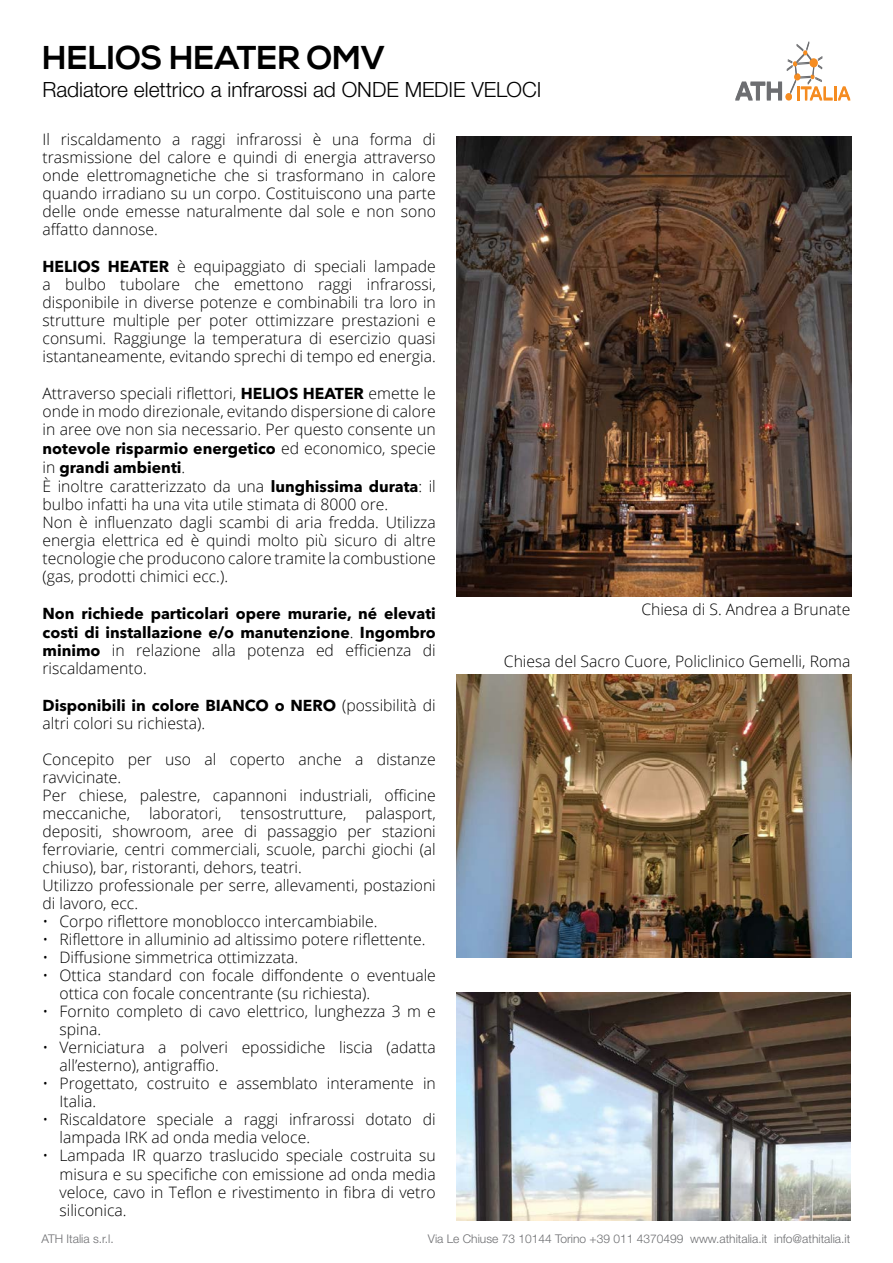
<style>
.page{position:relative;width:893px;height:1263px;background:#fff}
.page>*{position:absolute;margin:0;border:0;box-sizing:border-box;transform-origin:0 0}
.t1{font:700 33px "Nexa";letter-spacing:.005em;color:#000}
.t2{font:300 21px "Helvetica Neue LT Std";letter-spacing:-.005em;color:#000}
.t3{font:300 15.75px/18px "Open Sans";color:#000}
.t4{font:700 15.75px/18.9px "Avenir Next LT Pro";color:#000}
.t5{font:300 12px "Helvetica Neue LT Std";color:#6d6e71}
.s1{font-family:"Avenir Next LT Pro";font-weight:700}
.s2{font-family:"Open Sans";font-weight:300}
</style>
<div class="page">
<svg style="left:735px;top:41px;width:115px;height:60px"></svg>
<img style="left:457px;top:993px;width:393px;height:227px">
<img style="left:456px;top:136px;width:395px;height:461px">
<img style="left:456px;top:675px;width:395px;height:282px">
<h1 class="t1" style="left:43px;top:38px;width:345px">HELIOS HEATER OMV</h1>
<h2 class="t2" style="left:43px;top:77px;width:500px">Radiatore elettrico a infrarossi ad ONDE MEDIE VELOCI</h2>
<p class="t3" style="left:43px;top:130px;width:395px;text-align:justify">Il riscaldamento a raggi infrarossi è una forma di trasmissione del calore e quindi di energia attraverso onde elettromagnetiche che si trasformano in calore quando irradiano su un corpo. Costituiscono una parte delle onde emesse naturalmente dal sole e non sono affatto dannose.</p>
<p class="t3" style="left:43px;top:257px;width:395px;text-align:justify"><span class="s1">HELIOS HEATER</span> è equipaggiato di speciali lampade a bulbo tubolare che emettono raggi infrarossi, disponibile in diverse potenze e combinabili tra loro in strutture multiple per poter ottimizzare prestazioni e consumi. Raggiunge la temperatura di esercizio quasi istantaneamente, evitando sprechi di tempo ed energia.</p>
<p class="t3" style="left:43px;top:384px;width:395px;text-align:justify">Attraverso speciali riflettori, <span class="s1">HELIOS HEATER</span> emette le onde in modo direzionale, evitando dispersione di calore in aree ove non sia necessario. Per questo consente un</p>
<p class="t4" style="left:43px;top:439px;width:395px">notevole risparmio energetico <span class="s2">ed economico, specie in</span> grandi ambienti<span class="s2">.</span></p>
<p class="t3" style="left:43px;top:477px;width:395px">È inoltre caratterizzato da una <span class="s1">lunghissima durata</span>: il bulbo infatti ha una vita utile stimata di 8000 ore.<br>Non è influenzato dagli scambi di aria fredda. Utilizza energia elettrica ed è quindi molto più sicuro di altre tecnologie che producono calore tramite la combustione (gas, prodotti chimici ecc.).</p>
<p class="t4" style="left:43px;top:603px;width:395px">Non richiede particolari opere murarie, né elevati costi di installazione e/o manutenzione<span class="s2">.</span> Ingombro</p>
<p class="t3" style="left:43px;top:641px;width:395px"><span class="s1">minimo</span> in relazione alla potenza ed efficienza di riscaldamento.</p>
<p class="t4" style="left:43px;top:696px;width:395px">Disponibili in colore BIANCO o NERO <span class="s2">(possibilità di</span></p>
<p class="t3" style="left:43px;top:714px;width:164px">altri colori su richiesta).</p>
<p class="t3" style="left:43px;top:750px;width:395px">Concepito per uso al coperto anche a distanze ravvicinate.<br>Per chiese, palestre, capannoni industriali, officine meccaniche, laboratori, tensostrutture, palasport, depositi, showroom, aree di passaggio per stazioni ferroviarie, centri commerciali, scuole, parchi giochi (al chiuso), bar, ristoranti, dehors, teatri.<br>Utilizzo professionale per serre, allevamenti, postazioni di lavoro, ecc.</p>
<p class="t3" style="left:43px;top:912px;width:337px">• Corpo riflettore monoblocco intercambiabile.</p>
<p class="t3" style="left:43px;top:930px;width:385px">• Riflettore in alluminio ad altissimo potere riflettente.</p>
<p class="t3" style="left:43px;top:948px;width:257px">• Diffusione simmetrica ottimizzata.</p>
<p class="t3" style="left:60px;top:966px;width:378px;text-indent:-17px">• Ottica standard con focale diffondente o eventuale ottica con focale concentrante (su richiesta).</p>
<p class="t3" style="left:60px;top:1002px;width:378px;text-indent:-17px">• Fornito completo di cavo elettrico, lunghezza 3 m e spina.</p>
<p class="t3" style="left:60px;top:1038px;width:378px;text-indent:-17px">• Verniciatura a polveri epossidiche liscia (adatta all’esterno), antigraffio.</p>
<p class="t3" style="left:60px;top:1074px;width:378px;text-indent:-17px">• Progettato, costruito e assemblato interamente in<br>Italia.</p>
<p class="t3" style="left:60px;top:1110px;width:378px;text-indent:-17px">• Riscaldatore speciale a raggi infrarossi dotato di lampada IRK ad onda media veloce.</p>
<p class="t3" style="left:60px;top:1146px;width:378px;text-align:justify;text-indent:-17px">• Lampada IR quarzo traslucido speciale costruita su misura e su specifiche con emissione ad onda media veloce, cavo in Teflon e rivestimento in fibra di vetro siliconica.</p>
<p class="t3" style="left:641px;top:600px;width:211px">Chiesa di S. Andrea a Brunate</p>
<p class="t3" style="left:504px;top:652px;width:348px">Chiesa del Sacro Cuore, Policlinico Gemelli, Roma</p>
<p class="t5" style="left:41px;top:1232px;width:74px">ATH Italia s.r.l.</p>
<p class="t5" style="left:428px;top:1232px;width:424px">Via Le Chiuse 73 10144 Torino +39 011 4370499 www.athitalia.it info@athitalia.it</p>
</div>
